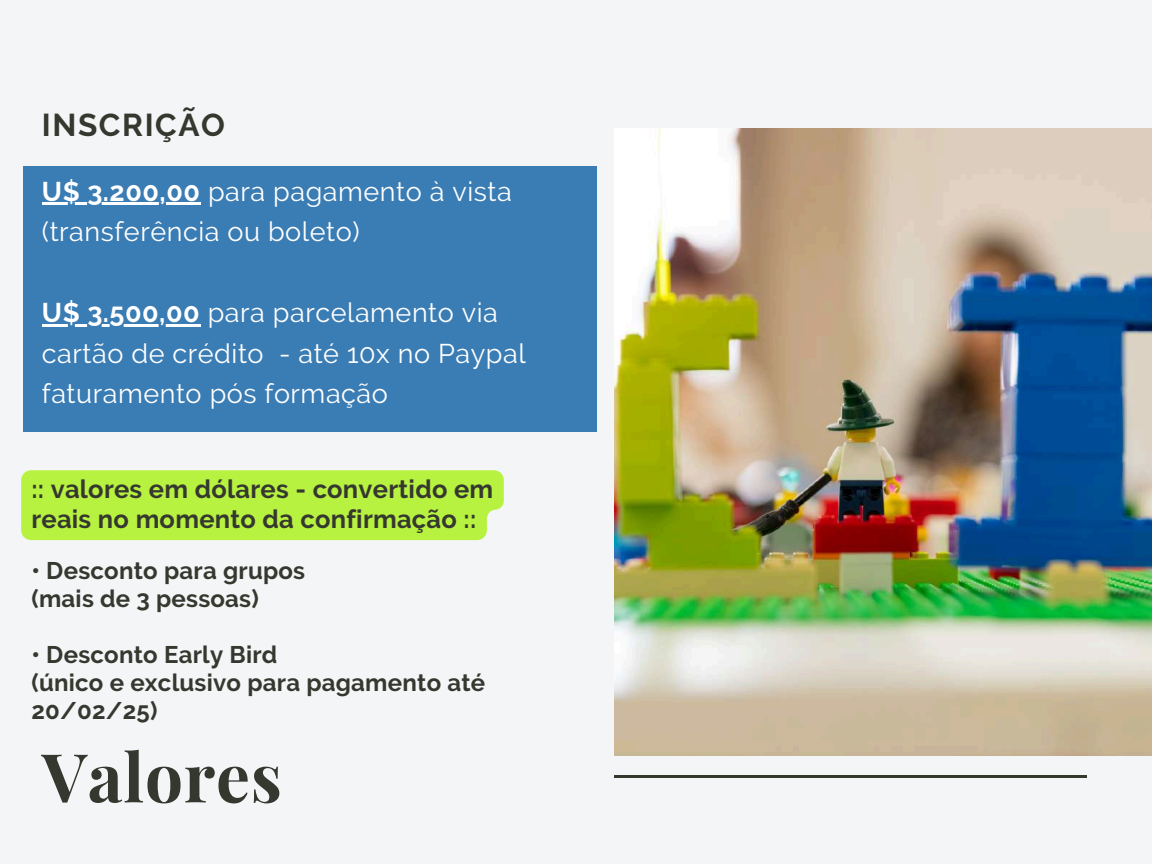
<style>
.page{position:relative;width:1152px;height:864px;background:#f4f5f7}
.page>*{position:absolute;margin:0;border:0;box-sizing:border-box;transform-origin:0 0}
.t1{font:700 67.5px "Playfair Display";letter-spacing:.01em;color:#35382f}
.t2{font:700 31.5px "Raleway";letter-spacing:.05em;color:#35382f}
.t3{font:27px/40.5px "Raleway";letter-spacing:.02em;color:#fff}
.t4{font:700 25.5px/30.3px "Raleway";letter-spacing:.01em;color:#35382f}
.t5{font:700 24px/28.2px "Raleway";letter-spacing:.01em;color:#35382f}
.s1{font-weight:700}
</style>
<div class="page">
<hr style="left:614px;top:775px;width:473px;height:2px;background:#35382f">
<img style="left:614px;top:129px;width:538px;height:626px">
<div style="left:23px;top:167px;width:573px;height:265px;background:#3a7cb4"></div>
<hr style="left:42px;top:203px;width:159px;height:2px;background:#fff">
<hr style="left:42px;top:324px;width:158px;height:3px;background:#fff">
<div style="left:21px;top:470px;width:483px;height:70px;background:#b8f240"></div>
<p class="t2" style="left:42px;top:106px;width:185px">INSCRIÇÃO</p>
<p class="t3" style="left:42px;top:171px;width:471px"><span class="s1">U$ 3.200,00</span> para pagamento à vista (transferência ou boleto)</p>
<p class="t3" style="left:42px;top:292px;width:485px"><span class="s1">U$ 3.500,00</span> para parcelamento via cartão de crédito - até 10x no Paypal faturamento pós formação</p>
<p class="t4" style="left:31px;top:474px;width:463px">:: valores em dólares - convertido em reais no momento da confirmação ::</p>
<p class="t5" style="left:31px;top:556px;width:275px">• Desconto para grupos (mais de 3 pessoas)</p>
<p class="t5" style="left:31px;top:641px;width:455px">• Desconto Early Bird<br>(único e exclusivo para pagamento até<br>20/02/25)</p>
<h1 class="t1" style="left:42px;top:729px;width:241px">Valores</h1>
</div>
